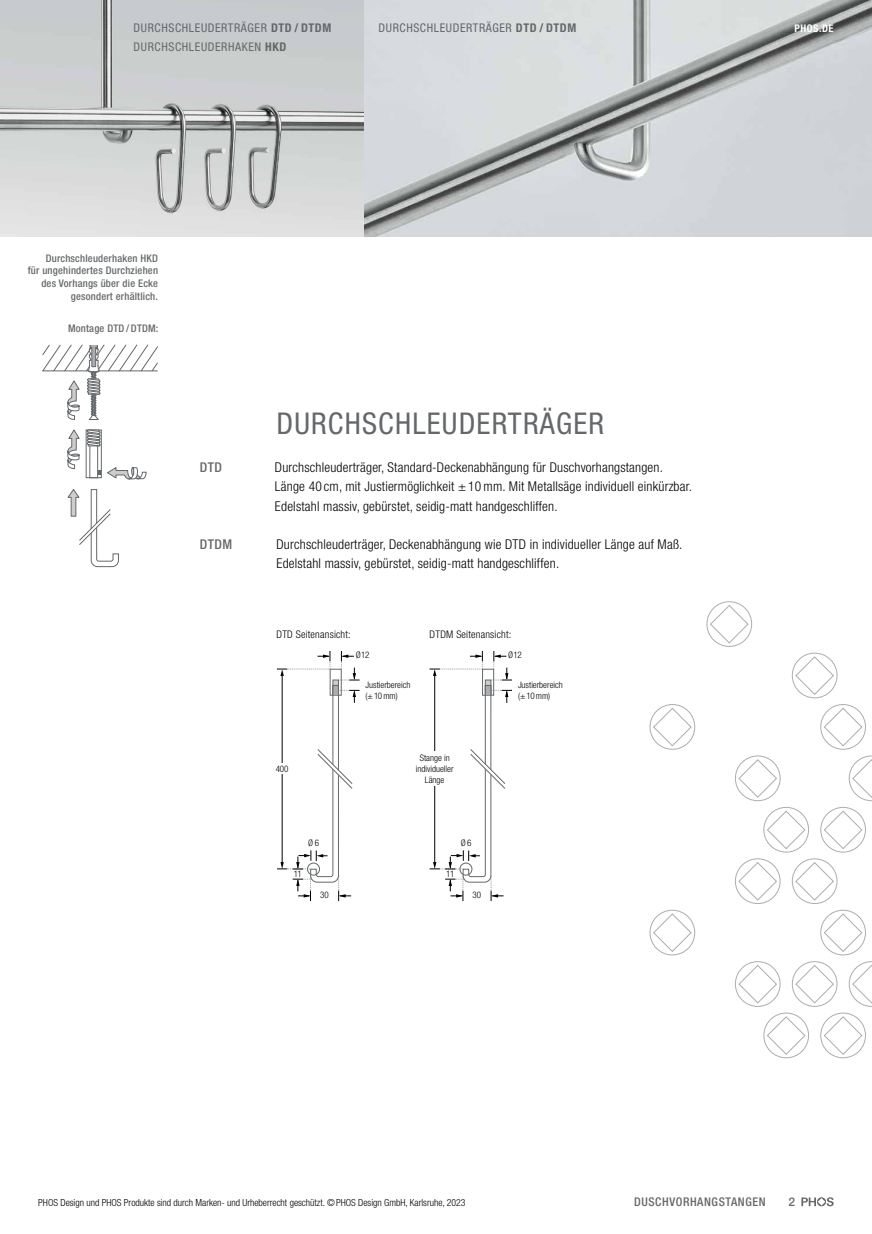
<style>
.page{position:relative;width:872px;height:1234px;background:#fff}
.page>*{position:absolute;margin:0;border:0;box-sizing:border-box;transform-origin:0 0}
.t1{font:condensed 30px "Helvetica Neue LT Std";letter-spacing:.04em;color:#65686a}
.t2{font:300 condensed 13.5px/19.2px "Helvetica Neue LT Std";letter-spacing:.015em;color:#000}
.t3{font:500 condensed 13.5px "Helvetica Neue LT Std";letter-spacing:.03em;color:#65686a}
.t4{font:condensed 12px/19.2px "Helvetica Neue LT Std";letter-spacing:.05em;color:#65686a}
.t5{font:500 condensed 12px "Helvetica Neue LT Std";letter-spacing:.05em;color:#65686a}
.t6{font:500 12px "Helvetica Neue LT Std";color:#65686a}
.t7{font:500 condensed 10.5px/12.8px "Helvetica Neue LT Std";letter-spacing:.02em;color:#65686a;text-align:right}
.t8{font:300 condensed 10.5px "Helvetica Neue LT Std";letter-spacing:.02em;color:#000}
.t9{font:700 condensed 10.5px "Helvetica Neue LT Std";letter-spacing:.05em;color:#fff}
.t10{font:300 condensed 9.75px "Helvetica Neue LT Std";color:#000}
.t11{font:300 condensed 9px/10.8px "Helvetica Neue LT Std";color:#000}
.s1{font-weight:700}
</style>
<div class="page">
<img style="left:364px;top:0;width:508px;height:236px">
<div style="left:86px;top:429px;width:16px;height:49px;border:1px solid #65686a"></div>
<svg style="left:67px;top:489px;width:52px;height:78px"></svg>
<svg style="left:42px;top:344px;width:116px;height:76px"></svg>
<svg style="left:67px;top:429px;width:13px;height:40px"></svg>
<svg style="left:87px;top:429px;width:59px;height:50px"></svg>
<svg style="left:801px;top:1197px;width:32px;height:8px"></svg>
<svg style="left:706px;top:601px;width:46px;height:46px"></svg>
<svg style="left:649px;top:704px;width:46px;height:45px"></svg>
<svg style="left:649px;top:909px;width:46px;height:46px"></svg>
<svg style="left:791px;top:652px;width:75px;height:97px"></svg>
<svg style="left:820px;top:1012px;width:46px;height:46px"></svg>
<svg style="left:763px;top:1012px;width:46px;height:46px"></svg>
<svg style="left:735px;top:755px;width:137px;height:251px"></svg>
<svg style="left:277px;top:651px;width:82px;height:249px"></svg>
<svg style="left:429px;top:651px;width:83px;height:249px"></svg>
<img style="left:0;top:0;width:364px;height:236px">
<p class="t4" style="left:134px;top:18px;width:199px">DURCHSCHLEUDERTRÄGER <span class="s1">DTD / DTDM<br></span>DURCHSCHLEUDERHAKEN <span class="s1">HKD</span></p>
<p class="t4" style="left:378px;top:18px;width:199px">DURCHSCHLEUDERTRÄGER <span class="s1">DTD / DTDM</span></p>
<p class="t7" style="left:28px;top:251px;width:132px">Durchschleuderhaken HKD<br>für ungehindertes Durchziehen des Vorhangs über die Ecke gesondert erhältlich.</p>
<p class="t7" style="left:68px;top:321px;width:92px">Montage DTD / DTDM:</p>
<h1 class="t1" style="left:276px;top:406px;width:329px">DURCHSCHLEUDERTRÄGER</h1>
<p class="t3" style="left:200px;top:459px;width:24px">DTD</p>
<p class="t2" style="left:275px;top:457px;width:418px">Durchschleuderträger, Standard-Deckenabhängung für Duschvorhangstangen.<br>Länge 40 cm, mit Justiermöglichkeit ± 10mm. Mit Metallsäge individuell einkürzbar.<br>Edelstahl massiv, gebürstet, seidig-matt handgeschliffen.</p>
<p class="t3" style="left:200px;top:536px;width:34px">DTDM</p>
<p class="t2" style="left:276px;top:534px;width:407px">Durchschleuderträger, Deckenabhängung wie DTD in individueller Länge auf Maß.<br>Edelstahl massiv, gebürstet, seidig-matt handgeschliffen.</p>
<p class="t8" style="left:276px;top:628px;width:76px">DTD Seitenansicht:</p>
<p class="t8" style="left:429px;top:628px;width:83px">DTDM Seitenansicht:</p>
<p class="t11" style="left:356px;top:649px;width:15px">Ø12</p>
<p class="t11" style="left:508px;top:649px;width:15px">Ø12</p>
<p class="t11" style="left:276px;top:763px;width:14px">400</p>
<p class="t11" style="left:308px;top:837px;width:12px">Ø6</p>
<p class="t11" style="left:294px;top:868px;width:10px">11</p>
<p class="t11" style="left:320px;top:889px;width:10px">30</p>
<p class="t11" style="left:365px;top:679px;width:46px">Justierbereich (±10mm)</p>
<p class="t11" style="left:416px;top:752px;width:39px;text-align:center">Stange in individueller<br>Länge</p>
<p class="t11" style="left:461px;top:837px;width:12px">Ø6</p>
<p class="t11" style="left:446px;top:868px;width:10px">11</p>
<p class="t11" style="left:472px;top:889px;width:10px">30</p>
<p class="t11" style="left:518px;top:679px;width:46px">Justierbereich (±10mm)</p>
<p class="t9" style="left:794px;top:22px;width:41px">PHOS.DE</p>
<p class="t10" style="left:38px;top:1196px;width:429px">PHOS Design und PHOS Produkte sind durch Marken- und Urheberrecht geschützt. ©PHOS Design GmbH, Karlsruhe, 2023</p>
<p class="t5" style="left:634px;top:1194px;width:133px">DUSCHVORHANGSTANGEN</p>
<p class="t6" style="left:788px;top:1194px;width:8px">2</p>
</div>
